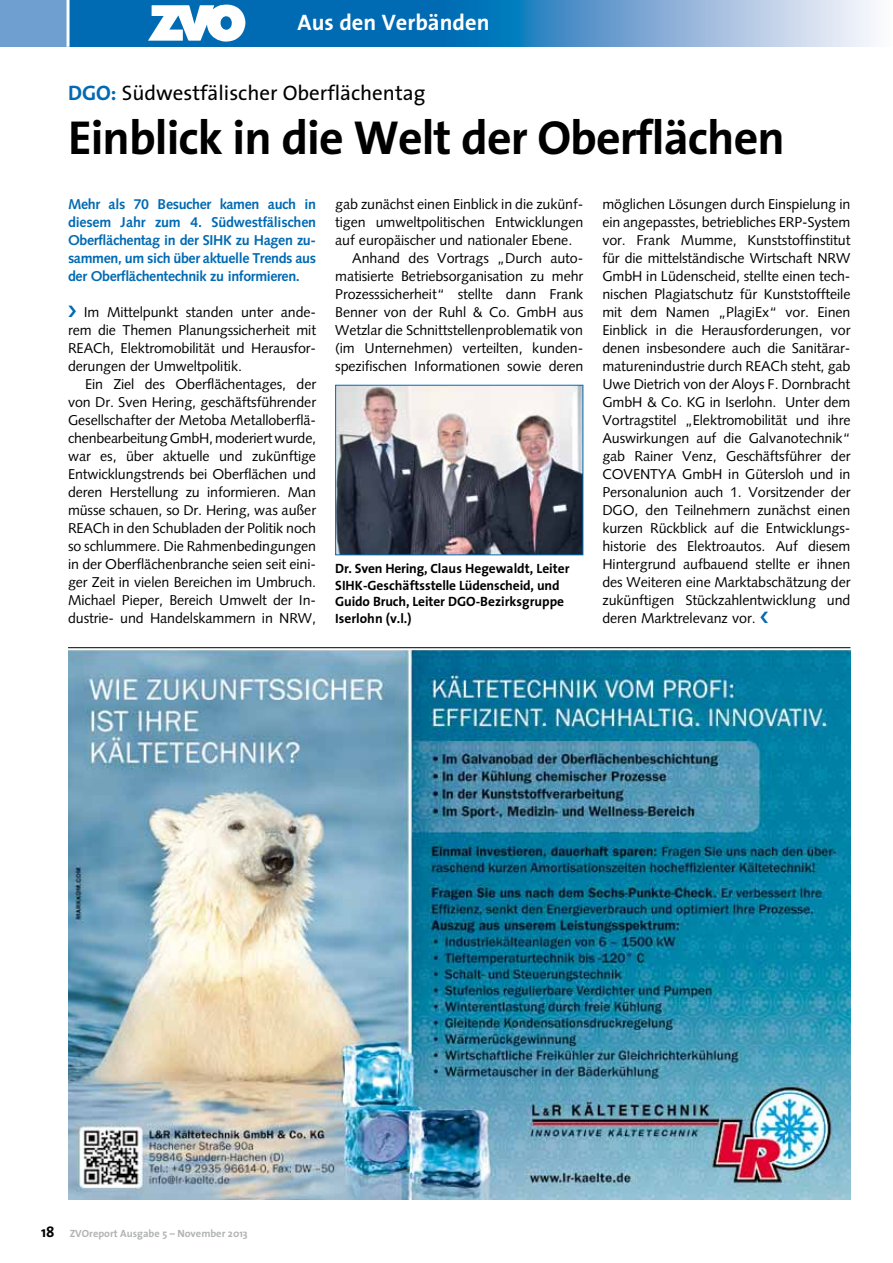
<style>
.page{position:relative;width:893px;height:1263px;background:#fff}
.page>*{position:absolute;margin:0;border:0;box-sizing:border-box;transform-origin:0 0}
.t1{font:700 48px "The Sans";letter-spacing:-.02em;color:#000}
.t2{font:700 22.5px "The Sans";color:#fff}
.t3{font:21px "The Sans";color:#000}
.t4{font:700 15px "The Sans";color:#000}
.t5{font:14.25px/18px "Syntax";letter-spacing:-.005em;color:#000;text-align:justify}
.t6{font:700 14.25px/18px "Syntax";letter-spacing:-.025em;color:#006ab3;text-align:justify}
.t7{font:700 13.5px/16.5px "The Sans";color:#000}
.t8{font:700 10.5px "The Sans";color:#b1b3b4}
.s1{font-weight:700;color:#006ab3}
</style>
<div class="page">
<div style="left:68px;top:0;width:570px;height:47px;background:#006ab3"></div>
<svg style="left:481px;top:0;width:393px;height:47px;background:#86b2d9"></svg>
<div style="left:0;top:0;width:68px;height:47px;background:#6f9ed0"></div>
<img style="left:148px;top:5px;width:97px;height:37px">
<hr style="left:67px;top:0;width:3px;height:47px;background:#fff">
<img style="left:68px;top:650px;width:782px;height:549px">
<hr style="left:68px;top:647px;width:782px;height:1px;background:#000">
<img style="left:337px;top:387px;width:244px;height:166px">
<div style="left:335px;top:385px;width:248px;height:170px;border:1px solid #006ab3"></div>
<h2 class="t2" style="left:298px;top:4px;width:193px">Aus den Verbänden</h2>
<h3 class="t3" style="left:68px;top:76px;width:359px"><span class="s1">DGO:</span> Südwestfälischer Oberflächentag</h3>
<h1 class="t1" style="left:68px;top:98px;width:718px">Einblick in die Welt der Oberflächen</h1>
<p class="t6" style="left:68px;top:195px;width:250px">Mehr als 70 Besucher kamen auch in diesem Jahr zum 4. Südwestfälischen Oberflächentag in der SIHK zu Hagen zu&shy;sammen, um sich über aktuelle Trends aus der Oberflächentechnik zu informieren.</p>
<p class="t5" style="left:68px;top:303px;width:250px;text-indent:16px">Im Mittelpunkt standen unter ande&shy;rem die Themen Planungssicherheit mit REACh, Elektromobilität und Herausfor&shy;derungen der Umweltpolitik.</p>
<p class="t5" style="left:68px;top:375px;width:250px;text-indent:17px">Ein Ziel des Oberflächentages, der von Dr. Sven Hering, geschäftsführender Gesellschafter der Metoba Metalloberflä&shy;chenbearbeitung GmbH, moderiert wurde, war es, über aktuelle und zukünftige Entwicklungstrends bei Oberflächen und deren Herstellung zu informieren. Man müsse schauen, so Dr. Hering, was außer REACh in den Schubladen der Politik noch so schlummere. Die Rahmenbedingungen in der Oberflächenbranche seien seit eini&shy;ger Zeit in vielen Bereichen im Umbruch.<br>Michael Pieper, Bereich Umwelt der In&shy;dustrie- und Handelskammern in NRW,</p>
<p class="t5" style="left:335px;top:195px;width:250px">gab zunächst einen Einblick in die zukünf-</p>
<p class="t5" style="left:335px;top:213px;width:250px">tigen umweltpolitischen Entwicklungen</p>
<p class="t5" style="left:335px;top:231px;width:239px">auf europäischer und nationaler Ebene.</p>
<p class="t5" style="left:352px;top:249px;width:233px">Anhand des Vortrags „Durch auto-</p>
<p class="t5" style="left:335px;top:267px;width:250px">matisierte Betriebsorganisation zu mehr</p>
<p class="t5" style="left:335px;top:285px;width:250px">Prozesssicherheit“ stellte dann Frank</p>
<p class="t5" style="left:335px;top:303px;width:250px">Benner von der Ruhl &amp; Co. GmbH aus</p>
<p class="t5" style="left:335px;top:321px;width:249px">Wetzlar die Schnittstellenproblematik von</p>
<p class="t5" style="left:335px;top:339px;width:250px">(im Unternehmen) verteilten, kunden-</p>
<p class="t5" style="left:335px;top:357px;width:250px">spezifischen Informationen sowie deren</p>
<p class="t7" style="left:335px;top:560px;width:236px">Dr. Sven Hering, Claus Hegewaldt, Leiter SIHK-Geschäftsstelle Lüdenscheid, und Guido Bruch, Leiter DGO-Bezirksgruppe Iserlohn (v.l.)</p>
<p class="t5" style="left:602px;top:195px;width:250px">möglichen Lösungen durch Einspielung in ein angepasstes, betriebliches ERP-System vor. Frank Mumme, Kunststoffinstitut für die mittelständische Wirtschaft NRW GmbH in Lüdenscheid, stellte einen tech&shy;nischen Plagiatschutz für Kunststoffteile mit dem Namen „PlagiEx“ vor. Einen Einblick in die Herausforderungen, vor denen insbesondere auch die Sanitärar&shy;maturenindustrie durch REACh steht, gab Uwe Dietrich von der Aloys F. Dornbracht GmbH &amp; Co. KG in Iserlohn. Unter dem Vortragstitel „Elektromobilität und ihre Auswirkungen auf die Galvanotechnik“ gab Rainer Venz, Geschäftsführer der COVENTYA GmbH in Gütersloh und in Personalunion auch 1. Vorsitzender der DGO, den Teilnehmern zunächst einen kurzen Rückblick auf die Entwicklungs&shy;historie des Elektroautos. Auf diesem Hintergrund aufbauend stellte er ihnen des Weiteren eine Marktabschätzung der zukünftigen Stückzahlentwicklung und deren Marktrelevanz vor.</p>
<p class="t4" style="left:41px;top:1219px;width:15px">18</p>
<p class="t8" style="left:70px;top:1225px;width:180px">ZVOreport Ausgabe 5 – November 2013</p>
</div>
